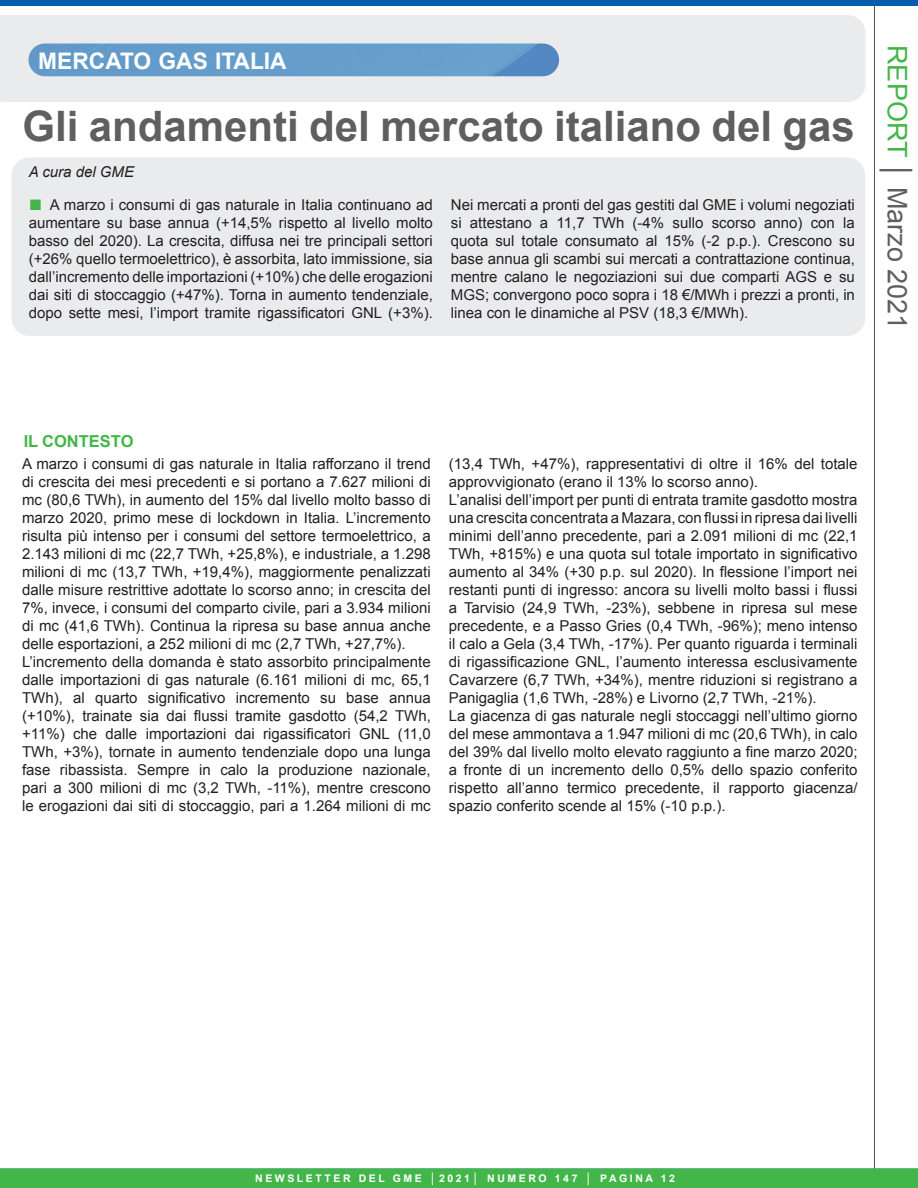
<style>
.page{position:relative;width:918px;height:1188px;background:#fff}
.page>*{position:absolute;margin:0;border:0;box-sizing:border-box;transform-origin:0 0}
.titolo_arancio_più_p{font:700 42px "Arial";color:#5f5f62}
.titolo_arancio_più_p-2{font:27px "Arial";color:#5f5f62}
.t1{font:22.8px "Arial Bold MT SC800";color:#fff}
.didascalia{font:700 16.5px "Arial";color:#42b649}
.t2{font:15px/18px "Arial";color:#231f20;text-align:justify}
.t3{font:italic 15px "Arial";color:#231f20}
.t4{font:10.5px "Arial Bold MT SC800";letter-spacing:.245em;color:#fff}
.s1{font-family:"Arial Bold MT SC800";font-size:22.5px;color:#42b649}
.s2{color:#42b649}
</style>
<div class="page">
<div style="left:0;top:15px;width:865px;height:87px;background:#eaebec"></div>
<img style="left:28px;top:44px;width:531px;height:32px;border-radius:16px">
<div style="left:0;top:0;width:918px;height:6px;background:#015fae"></div>
<hr style="left:874px;top:3px;width:1px;height:1185px;background:#49565e">
<div style="left:0;top:1168px;width:918px;height:20px;background:#42b649"></div>
<div style="left:11px;top:158px;width:854px;height:178px;background:#eaebec;border-radius:18px"></div>
<p class="t1" style="left:38px;top:46px;width:18px">MER</p>
<p class="t1" style="left:89px;top:46px;width:199px">CATO GAS ITALIA</p>
<p class="titolo_arancio_più_p" style="left:22px;top:99px;width:834px">Gli andamenti del mercato italiano del gas</p>
<p class="t3" style="left:29px;top:162px;width:107px">A cura del GME</p>
<p class="t2" style="left:29px;top:196px;width:406px"><span class="s1">■</span> A marzo i consumi di gas naturale in Italia continuano ad aumentare su base annua (+14,5% rispetto al livello molto basso del 2020). La crescita, diffusa nei tre principali settori (+26% quello termoelettrico), è assorbita, lato immissione, sia dall’incremento delle importazioni (+10%) che delle erogazioni dai siti di stoccaggio (+47%). Torna in aumento tendenziale, dopo sette mesi, l’import tramite rigassificatori GNL (+3%).</p>
<p class="t2" style="left:451px;top:196px;width:406px">Nei mercati a pronti del gas gestiti dal GME i volumi negoziati si attestano a 11,7 TWh (-4% sullo scorso anno) con la quota sul totale consumato al 15% (-2 p.p.). Crescono su base annua gli scambi sui mercati a contrattazione continua, mentre calano le negoziazioni sui due comparti AGS e su MGS; convergono poco sopra i 18 €/MWh i prezzi a pronti, in linea con le dinamiche al PSV (18,3 €/MWh).</p>
<p class="titolo_arancio_più_p-2" style="left:915px;top:45px;width:285px;rotate:90deg"><span class="s2">REPORT</span> │ Marzo 2021</p>
<p class="didascalia" style="left:24px;top:430px;width:111px">IL CONTESTO</p>
<p class="t2" style="left:22px;top:455px;width:410px">A marzo i consumi di gas naturale in Italia rafforzano il trend di crescita dei mesi precedenti e si portano a 7.627 milioni di mc (80,6 TWh), in aumento del 15% dal livello molto basso di marzo 2020, primo mese di lockdown in Italia. L’incremento risulta più intenso per i consumi del settore termoelettrico, a 2.143 milioni di mc (22,7 TWh, +25,8%), e industriale, a 1.298 milioni di mc (13,7 TWh, +19,4%), maggiormente penalizzati dalle misure restrittive adottate lo scorso anno; in crescita del 7%, invece, i consumi del comparto civile, pari a 3.934 milioni di mc (41,6 TWh). Continua la ripresa su base annua anche delle esportazioni, a 252 milioni di mc (2,7 TWh, +27,7%).</p>
<p class="t2" style="left:22px;top:653px;width:410px">L’incremento della domanda è stato assorbito principalmente dalle importazioni di gas naturale (6.161 milioni di mc, 65,1<br>TWh), al quarto significativo incremento su base annua (+10%), trainate sia dai flussi tramite gasdotto (54,2 TWh, +11%) che dalle importazioni dai rigassificatori GNL (11,0<br>TWh, +3%), tornate in aumento tendenziale dopo una lunga fase ribassista. Sempre in calo la produzione nazionale, pari a 300 milioni di mc (3,2 TWh, -11%), mentre crescono le erogazioni dai siti di stoccaggio, pari a 1.264 milioni di mc</p>
<p class="t2" style="left:449px;top:455px;width:410px">(13,4 TWh, +47%), rappresentativi di oltre il 16% del totale approvvigionato (erano il 13% lo scorso anno).</p>
<p class="t2" style="left:449px;top:491px;width:410px">L’analisi dell’import per punti di entrata tramite gasdotto mostra una crescita concentrata a Mazara, con flussi in ripresa dai livelli minimi dell’anno precedente, pari a 2.091 milioni di mc (22,1<br>TWh, +815%) e una quota sul totale importato in significativo aumento al 34% (+30 p.p. sul 2020). In flessione l’import nei restanti punti di ingresso: ancora su livelli molto bassi i flussi a Tarvisio (24,9 TWh, -23%), sebbene in ripresa sul mese precedente, e a Passo Gries (0,4 TWh, -96%); meno intenso il calo a Gela (3,4 TWh, -17%). Per quanto riguarda i terminali di rigassificazione GNL, l’aumento interessa esclusivamente Cavarzere (6,7 TWh, +34%), mentre riduzioni si registrano a Panigaglia (1,6 TWh, -28%) e Livorno (2,7 TWh, -21%).</p>
<p class="t2" style="left:449px;top:707px;width:410px">La giacenza di gas naturale negli stoccaggi nell’ultimo giorno del mese ammontava a 1.947 milioni di mc (20,6 TWh), in calo del 39% dal livello molto elevato raggiunto a fine marzo 2020; a fronte di un incremento dello 0,5% dello spazio conferito rispetto all’anno termico precedente, il rapporto giacenza/ spazio conferito scende al 15% (-10 p.p.).</p>
<p class="t4" style="left:255px;top:1171px;width:399px">NEWSL ETTER DEL GME │2021│ NU MERO 147 │ PAGINA</p>
<p class="t4" style="left:661px;top:1171px;width:16px">12</p>
<p class="t4" style="left:213px;top:1173px;width:505px">NEWSL ETTER DEL GME │ FEBBRAIO 2010 │ NU MERO 25 │ PAGINA 12</p>
</div>
